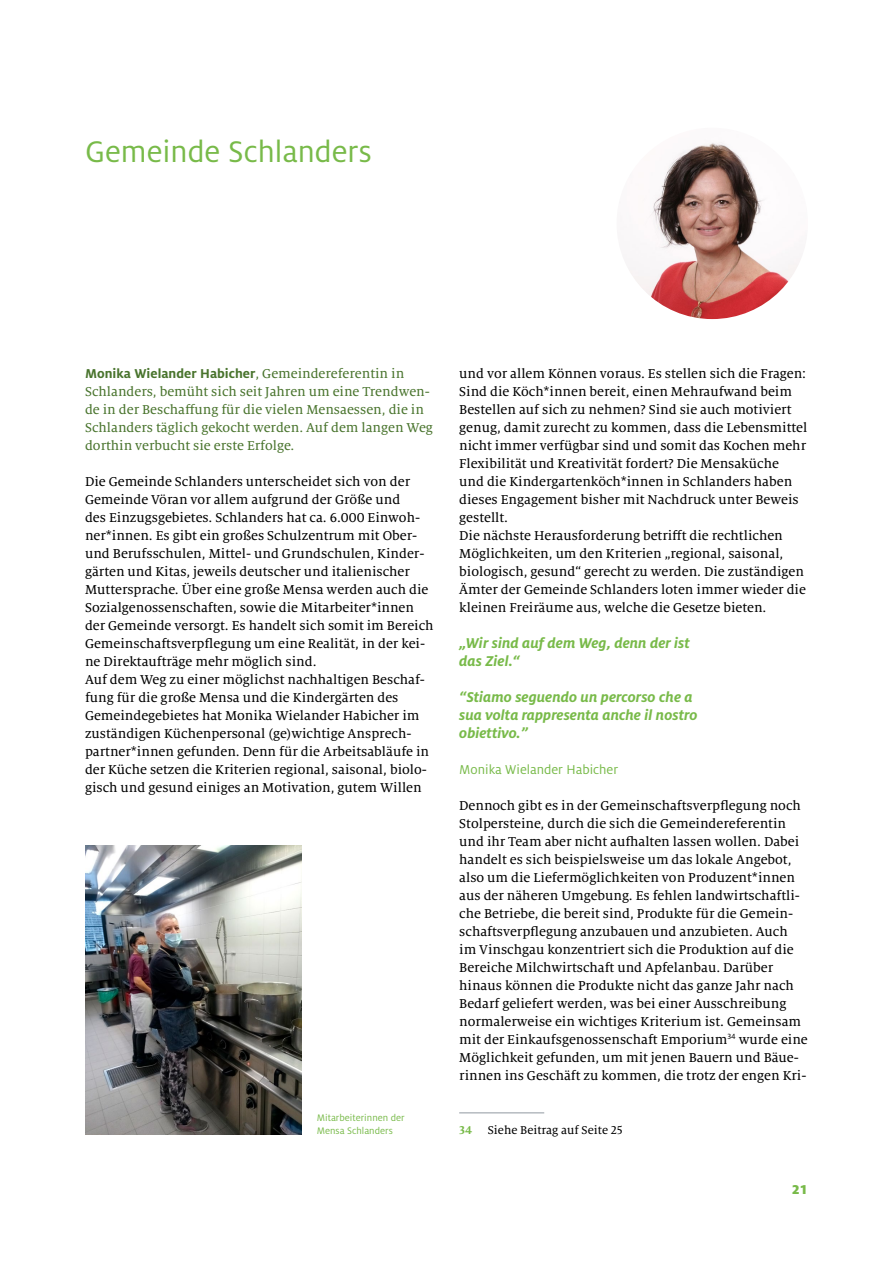
<style>
.page{position:relative;width:893px;height:1263px;background:#fff}
.page>*{position:absolute;margin:0;border:0;box-sizing:border-box;transform-origin:0 0}
.t1{font:33px "Milo Pro";color:#78ba49}
.t2{font:italic 700 15.75px/18px "Milo Pro";color:#78ba49}
.t3{font:14.25px/18px "Milo Serif Pro Text";color:#000}
.t4{font:14.25px/18px "Milo Serif Pro Text";color:#49742d}
.t5{font:700 14.25px "Milo Pro";color:#49742d}
.t6{font:14.25px "Milo Pro";color:#78ba49}
.t7{font:900 14.25px "Milo Pro";color:#78ba49}
.t8{font:12.6px "Milo Serif Pro Text";letter-spacing:.005em;color:#000}
.t9{font:10.5px/13.5px "Milo Pro";color:#78ba49}
.s1{font-family:"Milo Serif Pro Text";font-weight:400}
.s2{font-family:"Milo Serif Pro";font-weight:700;color:#78ba49}
</style>
<div class="page">
<hr style="left:459px;top:1112px;width:85px;height:1px;background:#9098a0">
<img style="left:617px;top:128px;width:191px;height:191px;border-radius:96px">
<img style="left:85px;top:845px;width:217px;height:289px">
<h1 class="t1" style="left:85px;top:133px;width:288px">Gemeinde Schlanders</h1>
<p class="t5" style="left:85px;top:365px;width:321px">Monika Wielander Habicher<span class="s1">, Gemeindereferentin in</span></p>
<p class="t4" style="left:85px;top:383px;width:349px">Schlanders, bemüht sich seit Jahren um eine Trendwen&shy;de in der Beschaffung für die vielen Mensaessen, die in Schlanders täglich gekocht werden. Auf dem langen Weg dorthin verbucht sie erste Erfolge.</p>
<p class="t3" style="left:85px;top:473px;width:350px">Die Gemeinde Schlanders unterscheidet sich von der Gemeinde Vöran vor allem aufgrund der Größe und<br>des Einzugsgebietes. Schlanders hat ca. 6.000 Einwoh&shy;ner*innen. Es gibt ein großes Schulzentrum mit Ober&shy;und Berufsschulen, Mittel- und Grundschulen, Kinder&shy;gärten und Kitas, jeweils deutscher und italienischer Muttersprache. Über eine große Mensa werden auch die Sozialgenossenschaften, sowie die Mitarbeiter*innen der Gemeinde versorgt. Es handelt sich somit im Bereich Gemeinschaftsverpflegung um eine Realität, in der kei&shy;ne Direktaufträge mehr möglich sind.<br>Auf dem Weg zu einer möglichst nachhaltigen Beschaf&shy;fung für die große Mensa und die Kindergärten des Gemeindegebietes hat Monika Wielander Habicher im zuständigen Küchenpersonal (ge)wichtige Ansprech&shy;partner*innen gefunden. Denn für die Arbeitsabläufe in der Küche setzen die Kriterien regional, saisonal, biolo&shy;gisch und gesund einiges an Motivation, gutem Willen</p>
<p class="t9" style="left:317px;top:1111px;width:89px">Mitarbeiterinnen der<br>Mensa Schlanders</p>
<p class="t3" style="left:459px;top:365px;width:350px">und vor allem Können voraus. Es stellen sich die Fragen:<br>Sind die Köch*innen bereit, einen Mehraufwand beim Bestellen auf sich zu nehmen? Sind sie auch motiviert genug, damit zurecht zu kommen, dass die Lebensmittel nicht immer verfügbar sind und somit das Kochen mehr Flexibilität und Kreativität fordert? Die Mensaküche<br>und die Kindergartenköch*innen in Schlanders haben dieses Engagement bisher mit Nachdruck unter Beweis gestellt.<br>Die nächste Herausforderung betrifft die rechtlichen Möglichkeiten, um den Kriterien „regional, saisonal, biologisch, gesund“ gerecht zu werden. Die zuständigen Ämter der Gemeinde Schlanders loten immer wieder die kleinen Freiräume aus, welche die Gesetze bieten.</p>
<p class="t2" style="left:459px;top:634px;width:232px">„Wir sind auf dem Weg, denn der ist das Ziel.“</p>
<p class="t2" style="left:459px;top:688px;width:240px">“Stiamo seguendo un percorso che a sua volta rappresenta anche il nostro obiettivo.”</p>
<p class="t6" style="left:459px;top:762px;width:160px">Monika Wielander Habicher</p>
<p class="t3" style="left:459px;top:797px;width:350px">Dennoch gibt es in der Gemeinschaftsverpflegung noch Stolpersteine, durch die sich die Gemeindereferentin und ihr Team aber nicht aufhalten lassen wollen. Dabei handelt es sich beispielsweise um das lokale Angebot, also um die Liefermöglichkeiten von Produzent*innen aus der näheren Umgebung. Es fehlen landwirtschaftli&shy;che Betriebe, die bereit sind, Produkte für die Gemein&shy;schaftsverpflegung anzubauen und anzubieten. Auch im Vinschgau konzentriert sich die Produktion auf die Bereiche Milchwirtschaft und Apfelanbau. Darüber hinaus können die Produkte nicht das ganze Jahr nach Bedarf geliefert werden, was bei einer Ausschreibung normalerweise ein wichtiges Kriterium ist. Gemeinsam mit der Einkaufsgenossenschaft Emporium<sup>34</sup> wurde eine Möglichkeit gefunden, um mit jenen Bauern und Bäue&shy;rinnen ins Geschäft zu kommen, die trotz der engen Kri-</p>
<p class="t8" style="left:459px;top:1123px;width:165px"><span class="s2">34</span> Siehe Beitrag auf Seite 25</p>
<p class="t7" style="left:792px;top:1180px;width:17px">21</p>
</div>
